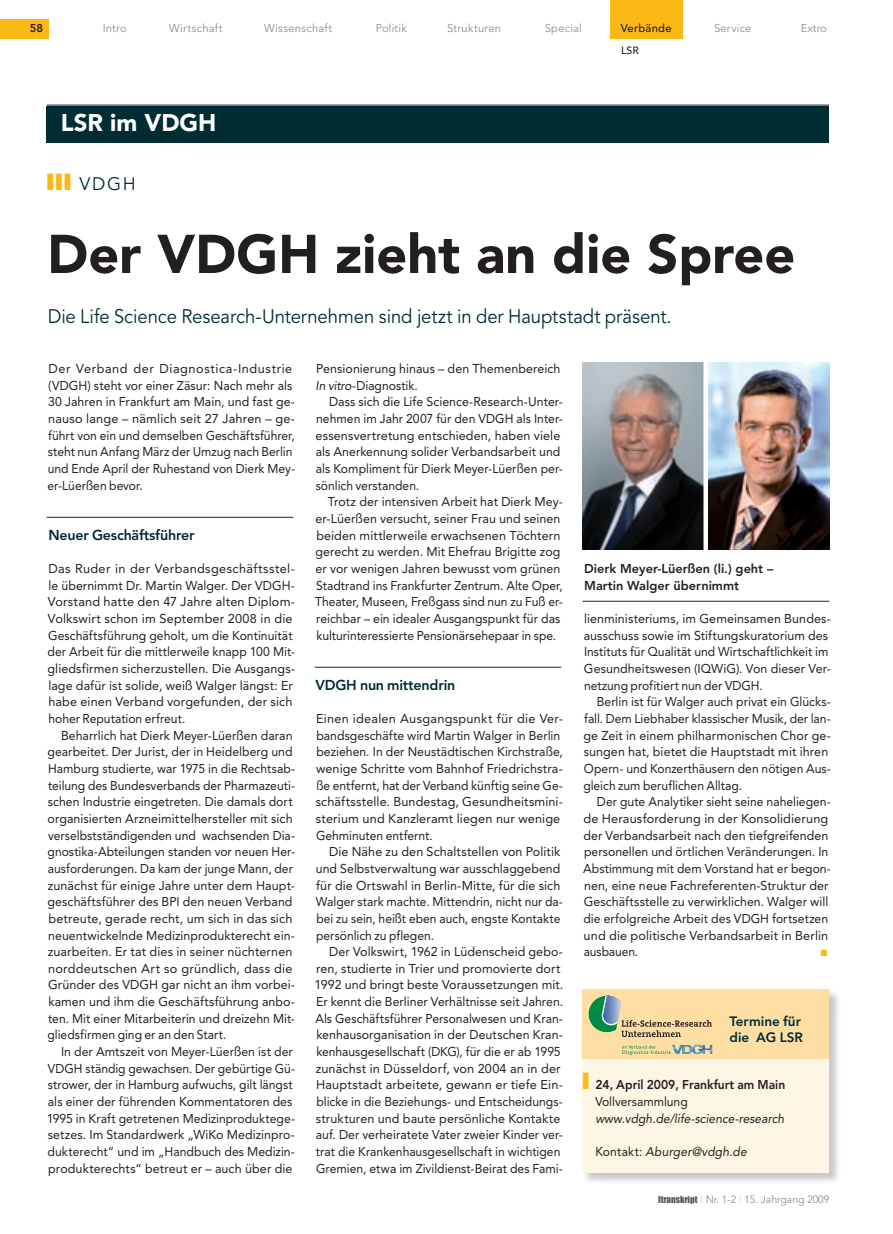
<style>
.page{position:relative;width:893px;height:1234px;background:#fff}
.page>*{position:absolute;margin:0;border:0;box-sizing:border-box;transform-origin:0 0}
.t1{font:900 54px "Avenir";color:#231f20}
.t2{font:900 24px "Avenir";color:#fff}
.t3{font:19.5px "Avenir";color:#002c34;scale:.95 1}
.t4{font:18px "Avenir";color:#002c34}
.t5{font:800 14.25px "Avenir";letter-spacing:-.015em;color:#002c34}
.t6{font:800 13.5px/16.6px "Avenir";color:#002c34}
.t7{font:12.75px/16.6px "Avenir";letter-spacing:.005em;color:#231f20}
.t8{font:12.75px/16.6px "Avenir";letter-spacing:.005em;color:#231f20;scale:.96 1}
.t9{font:12.75px/16.6px "Avenir";letter-spacing:.005em;color:#231f20;scale:.95 1}
.t10{font:italic 12.75px "Avenir";color:#231f20;scale:.95 1}
.t11{font:800 12.75px/16.6px "Avenir";color:#231f20}
.t12{font:800 12.75px/16.6px "Avenir";color:#231f20;scale:.95 1}
.t13{font:300 11.25px "Avenir";letter-spacing:.02em;color:#808285}
.t14{font:500 11.25px "Avenir";letter-spacing:.025em;color:#231f20}
.t15{font:800 11.25px "Avenir";color:#231f20}
.t16{font:300 10.5px "Avenir";color:#808285}
.t17{font:9px "European Pi Three";color:#fcb814;scale:.95 1}
.s1{font-family:"European Pi Three";font-size:24px;color:#fcb814}
.s2{font-style:italic}
.s3{font-family:"European Pi Three";font-weight:400;font-size:24px;color:#fcb814}
.s4{font-weight:400}
.s5{font-style:normal}
.s6{font-family:"Impact";font-weight:400;font-size:9px;color:#57585a}
.s7{color:#fed17b}
</style>
<div class="page">
<div style="left:0;top:19px;width:49px;height:19px;background:#fcb814"></div>
<div style="left:610px;top:0;width:72px;height:38px;background:#fcb814"></div>
<div style="left:582px;top:988px;width:259px;height:195px;background:#231f20;opacity:.25"></div>
<div style="left:583px;top:989px;width:246px;height:183px;background:#fef6e5"></div>
<div style="left:583px;top:989px;width:246px;height:69px;background:#ffdea4"></div>
<svg style="left:622px;top:1045px;width:49px;height:9px"></svg>
<svg style="left:588px;top:995px;width:124px;height:41px"></svg>
<img style="left:672px;top:1044px;width:40px;height:10px">
<div style="left:47px;top:106px;width:782px;height:37px;background:#002c34"></div>
<hr style="left:47px;top:105px;width:782px;height:1px;background:#231f20">
<hr style="left:47px;top:517px;width:246px;height:1px;background:#231f20">
<hr style="left:315px;top:666px;width:246px;height:1px;background:#231f20">
<img style="left:583px;top:363px;width:246px;height:186px">
<hr style="left:583px;top:601px;width:246px;height:1px;background:#231f20">
<div style="left:703px;top:356px;width:5px;height:196px;background:#fff"></div>
<p class="t15" style="left:30px;top:21px;width:15px">58</p>
<p class="t13" style="left:103px;top:21px;width:26px">Intro</p>
<p class="t13" style="left:169px;top:21px;width:55px">Wirtschaft</p>
<p class="t13" style="left:264px;top:21px;width:70px">Wissenschaft</p>
<p class="t13" style="left:376px;top:21px;width:33px">Politik</p>
<p class="t13" style="left:447px;top:21px;width:55px">Strukturen</p>
<p class="t13" style="left:545px;top:21px;width:39px">Special</p>
<p class="t14" style="left:621px;top:21px;width:52px">Verbände</p>
<p class="t13" style="left:714px;top:21px;width:39px">Service</p>
<p class="t13" style="left:801px;top:21px;width:28px">Extro</p>
<h2 class="t2" style="left:61px;top:108px;width:157px">LSR im VDGH</h2>
<h3 class="t4" style="left:47px;top:173px;width:90px"><span class="s1">LLL</span> VDGH</h3>
<h1 class="t1" style="left:47px;top:221px;width:749px">Der VDGH zieht an die Spree</h1>
<h3 class="t3" style="left:48px;top:305px;width:658px">Die Life Science Research-Unternehmen sind jetzt in der Hauptstadt präsent.</h3>
<p class="t7" style="left:48px;top:360px;width:249px">Der Verband der Diagnostica-Industrie (VDGH) steht vor einer Zäsur: Nach mehr als 30 Jahren in Frankfurt am Main, und fast ge&shy;nauso lange – nämlich seit 27 Jahren – ge&shy;führt von ein und demselben Geschäftsführer, steht nun Anfang März der Umzug nach Berlin und Ende April der Ruhestand von Dierk Mey&shy;er-Lüerßen bevor.</p>
<p class="t5" style="left:48px;top:526px;width:148px">Neuer Geschäftsführer</p>
<p class="t7" style="left:48px;top:560px;width:249px">Das Ruder in der Verbandsgeschäftsstel&shy;le übernimmt Dr. Martin Walger. Der VDGH-Vorstand hatte den 47 Jahre alten Diplom-Volkswirt schon im September 2008 in die Geschäftsführung geholt, um die Kontinuität der Arbeit für die mittlerweile knapp 100 Mit&shy;gliedsfirmen sicherzustellen. Die Ausgangs&shy;lage dafür ist solide, weiß Walger längst: Er habe einen Verband vorgefunden, der sich hoher Reputation erfreut.</p>
<p class="t7" style="left:48px;top:726px;width:249px;text-indent:13px">Beharrlich hat Dierk Meyer-Lüerßen daran gearbeitet. Der Jurist, der in Heidelberg und Hamburg studierte, war 1975 in die Rechtsab&shy;teilung des Bundesverbands der Pharmazeuti&shy;schen Industrie eingetreten. Die damals dort organisierten Arzneimittelhersteller mit sich verselbstständigenden und wachsenden Dia&shy;gnostika-Abteilungen standen vor neuen Her&shy;ausforderungen. Da kam der junge Mann, der zunächst für einige Jahre unter dem Haupt&shy;geschäftsführer des BPI den neuen Verband betreute, gerade recht, um sich in das sich neuentwickelnde Medizinprodukterecht ein&shy;zuarbeiten. Er tat dies in seiner nüchternen norddeutschen Art so gründlich, dass die Gründer des VDGH gar nicht an ihm vorbei&shy;kamen und ihm die Geschäftsführung anbo&shy;ten. Mit einer Mitarbeiterin und dreizehn Mit&shy;gliedsfirmen ging er an den Start.</p>
<p class="t8" style="left:47px;top:1043px;width:260px;text-indent:14px">In der Amtszeit von Meyer-Lüerßen ist der VDGH ständig gewachsen. Der gebürtige Gü&shy;strower, der in Hamburg aufwuchs, gilt längst als einer der führenden Kommentatoren des 1995 in Kraft getretenen Medizinproduktege&shy;setzes. Im Standardwerk „WiKo Medizinpro&shy;dukterecht“ und im „Handbuch des Medizin&shy;produkterechts“ betreut er – auch über die</p>
<p class="t7" style="left:316px;top:360px;width:246px">Pensionierung hinaus – den Themenbereich<br><span class="s2">In vitro</span>-Diagnostik.</p>
<p class="t7" style="left:315px;top:393px;width:249px;text-indent:14px">Dass sich die Life Science-Research-Unter&shy;nehmen im Jahr 2007 für den VDGH als Inter&shy;essensvertretung entschieden, haben viele als Anerkennung solider Verbandsarbeit und als Kompliment für Dierk Meyer-Lüerßen per&shy;sönlich verstanden.</p>
<p class="t7" style="left:315px;top:493px;width:249px;text-indent:13px">Trotz der intensiven Arbeit hat Dierk Mey&shy;er-Lüerßen versucht, seiner Frau und seinen beiden mittlerweile erwachsenen Töchtern gerecht zu werden. Mit Ehefrau Brigitte zog er vor wenigen Jahren bewusst vom grünen Stadtrand ins Frankfurter Zentrum. Alte Oper, Theater, Museen, Freßgass sind nun zu Fuß er&shy;reichbar – ein idealer Ausgangspunkt für das kulturinteressierte Pensionärsehepaar in spe.</p>
<p class="t5" style="left:316px;top:676px;width:141px">VDGH nun mittendrin</p>
<p class="t7" style="left:316px;top:710px;width:249px">Einen idealen Ausgangspunkt für die Ver&shy;bandsgeschäfte wird Martin Walger in Berlin beziehen. In der Neustädtischen Kirchstraße, wenige Schritte vom Bahnhof Friedrichstra&shy;ße entfernt, hat der Verband künftig seine Ge&shy;schäftsstelle. Bundestag, Gesundheitsmini&shy;sterium und Kanzleramt liegen nur wenige Gehminuten entfernt.</p>
<p class="t7" style="left:316px;top:843px;width:249px;text-indent:13px">Die Nähe zu den Schaltstellen von Politik und Selbstverwaltung war ausschlaggebend für die Ortswahl in Berlin-Mitte, für die sich Walger stark machte. Mittendrin, nicht nur da&shy;bei zu sein, heißt eben auch, engste Kontakte persönlich zu pflegen.</p>
<p class="t7" style="left:315px;top:943px;width:250px;text-indent:14px">Der Volkswirt, 1962 in Lüdenscheid gebo&shy;ren, studierte in Trier und promovierte dort 1992 und bringt beste Voraussetzungen mit.<br>Er kennt die Berliner Verhältnisse seit Jahren.<br>Als Geschäftsführer Personalwesen und Kran&shy;kenhausorganisation in der Deutschen Kran&shy;kenhausgesellschaft (DKG), für die er ab 1995 zunächst in Düsseldorf, von 2004 an in der Hauptstadt arbeitete, gewann er tiefe Ein&shy;blicke in die Beziehungs- und Entscheidungs&shy;strukturen und baute persönliche Kontakte auf. Der verheiratete Vater zweier Kinder ver&shy;trat die Krankenhausgesellschaft in wichtigen Gremien, etwa im Zivildienst-Beirat des Fami-</p>
<p class="t11" style="left:584px;top:560px;width:191px">Dierk Meyer-Lüerßen (li.) geht –<br>Martin Walger übernimmt</p>
<p class="t7" style="left:584px;top:610px;width:249px">lienministeriums, im Gemeinsamen Bundes&shy;ausschuss sowie im Stiftungskuratorium des Instituts für Qualität und Wirtschaftlichkeit im Gesundheitswesen (IQWiG). Von dieser Ver&shy;netzung profitiert nun der VDGH.</p>
<p class="t8" style="left:583px;top:693px;width:259px;text-indent:13px">Berlin ist für Walger auch privat ein Glücks&shy;fall. Dem Liebhaber klassischer Musik, der lan&shy;ge Zeit in einem philharmonischen Chor ge&shy;sungen hat, bietet die Hauptstadt mit ihren Opern- und Konzerthäusern den nötigen Aus&shy;gleich zum beruflichen Alltag.</p>
<p class="t9" style="left:583px;top:793px;width:262px;text-indent:14px">Der gute Analytiker sieht seine naheliegen&shy;de Herausforderung in der Konsolidierung der Verbandsarbeit nach den tiefgreifenden personellen und örtlichen Veränderungen. In Abstimmung mit dem Vorstand hat er begon&shy;nen, eine neue Fachreferenten-Struktur der Geschäftsstelle zu verwirklichen. Walger will die erfolgreiche Arbeit des VDGH fortsetzen und die politische Verbandsarbeit in Berlin ausbauen.</p>
<p class="t17" style="left:820px;top:946px;width:9px">L</p>
<p class="t6" style="left:730px;top:1012px;width:75px">Termine für die AG LSR</p>
<p class="t12" style="left:595px;top:1076px;width:201px;text-indent:-13px"><span class="s3">L</span> 24, April 2009, Frankfurt am Main<br><span class="s4">Vollversammlung</span></p>
<p class="t10" style="left:595px;top:1110px;width:200px">www.vdgh.de/life-science-research</p>
<p class="t10" style="left:595px;top:1143px;width:161px"><span class="s5">Kontakt:</span> Aburger@vdgh.de</p>
<p class="t16" style="left:658px;top:1193px;width:173px"><span class="s6">Itranskript</span> <span class="s7">I</span> Nr. 1-2 <span class="s7">I</span> 15. Jahrgang 2009</p>
</div>
